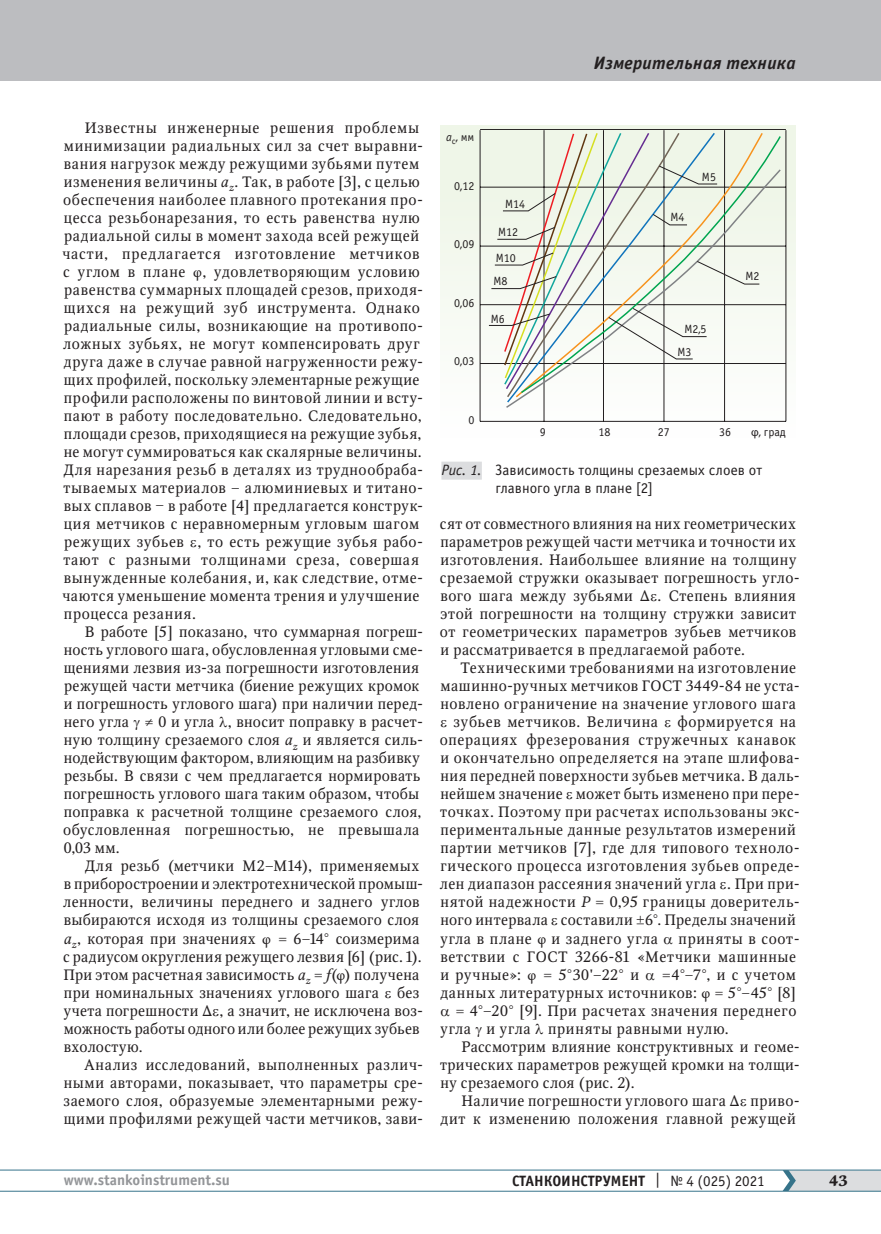
<style>
.page{position:relative;width:881px;height:1234px;background:#fff}
.page>*{position:absolute;margin:0;border:0;box-sizing:border-box;transform-origin:0 0}
.t1{font:italic 700 18px "Officina Sans C";letter-spacing:.015em;color:#231f20}
.t2{font:15px/18px "Octava";letter-spacing:.035em;color:#231f20}
.t3{font:15px/18px "Officina Sans C";letter-spacing:.005em;color:#231f20}
.t4{font:700 15px "Officina Sans C";color:#231f20}
.t5{font:700 15px "Officina Sans C";color:#939598}
.t6{font:700 15px "Octava";color:#231f20}
.t7{font:12px/25.7px "Officina Sans C";color:#231f20}
.s1{font-style:italic}
.s2{font-family:"Minion Pro"}
.s3{font-family:"Myriad Pro"}
.s4{font-weight:400}
</style>
<div class="page">
<hr style="left:0;top:1190px;width:880px;height:1px;background:#36738a">
<hr style="left:0;top:1169px;width:880px;height:1px;background:#36738a">
<svg style="left:782px;top:1169px;width:98px;height:21px;background:#cdd4d8"></svg>
<div style="left:0;top:0;width:880px;height:81px;background:#bcbdc0"></div>
<svg style="left:440px;top:125px;width:355px;height:297px;fill:#f4f9ef"></svg>
<hr style="left:479px;top:130px;width:1px;height:291px;background:#231f20">
<hr style="left:543px;top:130px;width:1px;height:291px;background:#231f20">
<hr style="left:603px;top:130px;width:1px;height:291px;background:#231f20">
<hr style="left:663px;top:130px;width:1px;height:291px;background:#231f20">
<hr style="left:724px;top:130px;width:1px;height:291px;background:#231f20">
<hr style="left:785px;top:130px;width:1px;height:291px;background:#231f20">
<hr style="left:480px;top:363px;width:305px;height:1px;background:#231f20">
<hr style="left:480px;top:304px;width:305px;height:1px;background:#231f20">
<hr style="left:480px;top:246px;width:305px;height:1px;background:#231f20">
<hr style="left:480px;top:187px;width:305px;height:1px;background:#231f20">
<hr style="left:480px;top:129px;width:305px;height:1px;background:#231f20">
<hr style="left:480px;top:421px;width:305px;height:1px;background:#231f20">
<svg style="left:519px;top:135px;width:262px;height:33px;background:#e4ebdc"></svg>
<svg style="left:505px;top:168px;width:276px;height:240px"></svg>
<svg style="left:488px;top:165px;width:271px;height:194px"></svg>
<div style="left:441px;top:461px;width:40px;height:18px;background:#dcdddf"></div>
<p class="t1" style="left:593px;top:53px;width:203px">Измерительная техника</p>
<p class="t2" style="left:62px;top:119px;width:362px;text-indent:22px">Известны инженерные решения проблемы минимизации радиальных сил за счет выравни&shy;вания нагрузок между режущими зубьями путем изменения величины <span class="s1">a</span><sub>z</sub>. Так, в работе [3], с целью обеспечения наиболее плавного протекания про&shy;цесса резьбонарезания, то есть равенства нулю радиальной силы в момент захода всей режущей части, предлагается изготовление метчиков с углом в плане <span class="s2">φ</span>, удовлетворяющим условию равенства суммарных площадей срезов, приходя&shy;щихся на режущий зуб инструмента. Однако радиальные силы, возникающие на противопо&shy;ложных зубьях, не могут компенсировать друг друга даже в случае равной нагруженности режу&shy;щих профилей, поскольку элементарные режущие профили расположены по винтовой линии и всту&shy;пают в работу последовательно. Следовательно, площади срезов, приходящиеся на режущие зубья, не могут суммироваться как скалярные величины.<br>Для нарезания резьб в деталях из труднообраба&shy;тываемых материалов – алюминиевых и титано&shy;вых сплавов ‒ в работе [4] предлагается конструк&shy;ция метчиков с неравномерным угловым шагом режущих зубьев , то есть режущие зубья рабо&shy;тают с разными толщинами среза, совершая вынужденные колебания, и, как следствие, отме&shy;чаются уменьшение момента трения и улучшение процесса резания.</p>
<p class="t2" style="left:63px;top:623px;width:361px;text-indent:22px">В работе [5] показано, что суммарная погреш&shy;ность углового шага, обусловленная угловыми сме&shy;щениями лезвия из-за погрешности изготовления режущей части метчика (биение режущих кромок и погрешность углового шага) при наличии перед&shy;него угла ≠ 0 и угла , вносит поправку в расчет&shy;ную толщину срезаемого слоя <span class="s1">a</span><sub>z</sub> и является силь&shy;нодействующим фактором, влияющим на разбивку резьбы. В связи с чем предлагается нормировать погрешность углового шага таким образом, чтобы поправка к расчетной толщине срезаемого слоя, обусловленная погрешностью, не превышала 0,03 мм.</p>
<p class="t2" style="left:63px;top:857px;width:361px;text-indent:21px">Для резьб (метчики M2–М14), применяемых в приборостроении и электротехнической промыш&shy;ленности, величины переднего и заднего углов выбираются исходя из толщины срезаемого слоя <span class="s1">a</span><sub>z</sub>, которая при значениях <span class="s2">φ</span> = 6–14° соизмерима с радиусом округления режущего лезвия [6] (рис. 1).<br>При этом расчетная зависимость <span class="s1">a</span><sub>z</sub> = <span class="s1">f</span>(<span class="s2">φ</span>) получена при номинальных значениях углового шага без учета погрешности Δ , а значит, не исключена воз&shy;можность работы одного или более режущих зубьев вхолостую.</p>
<p class="t2" style="left:64px;top:1055px;width:361px;text-align:justify;text-indent:20px">Анализ исследований, выполненных различ&shy;ными авторами, показывает, что параметры сре&shy;заемого слоя, образуемые элементарными режу&shy;щими профилями режущей части метчиков, зави-</p>
<p class="t7" style="left:446px;top:125px;width:30px"><span class="s1">a</span><sub>c</sub>, мм</p>
<p class="t7" style="left:454px;top:173px;width:22px">0,12</p>
<p class="t7" style="left:454px;top:232px;width:22px">0,09</p>
<p class="t7" style="left:454px;top:290px;width:22px">0,06</p>
<p class="t7" style="left:454px;top:349px;width:22px">0,03</p>
<p class="t7" style="left:505px;top:191px;width:22px">М14</p>
<p class="t7" style="left:495px;top:220px;width:24px">М12<br>М10</p>
<p class="t7" style="left:493px;top:268px;width:16px">М8</p>
<p class="t7" style="left:490px;top:306px;width:16px">М6</p>
<p class="t7" style="left:468px;top:407px;width:7px">0</p>
<p class="t7" style="left:539px;top:419px;width:7px">9</p>
<p class="t7" style="left:670px;top:204px;width:16px">М4</p>
<p class="t7" style="left:701px;top:164px;width:16px">М5</p>
<p class="t7" style="left:684px;top:316px;width:24px">М2,5</p>
<p class="t7" style="left:677px;top:339px;width:16px">М3</p>
<p class="t7" style="left:745px;top:264px;width:16px">М2</p>
<p class="t7" style="left:598px;top:419px;width:14px">18</p>
<p class="t7" style="left:657px;top:419px;width:13px">27</p>
<p class="t7" style="left:719px;top:419px;width:13px">36</p>
<p class="t7" style="left:750px;top:419px;width:36px"><span class="s3">φ</span>, град</p>
<p class="t3" style="left:495px;top:461px;width:268px;text-indent:-54px"><span class="s1">Рис. 1.</span> Зависимость толщины срезаемых слоев от главного угла в плане [2]</p>
<p class="t2" style="left:439px;top:515px;width:361px">сят от совместного влияния на них геометрических параметров режущей части метчика и точности их изготовления. Наибольшее влияние на толщину срезаемой стружки оказывает погрешность угло&shy;вого шага между зубьями Δ . Степень влияния этой погрешности на толщину стружки зависит от геометрических параметров зубьев метчиков и рассматривается в предлагаемой работе.</p>
<p class="t2" style="left:460px;top:659px;width:337px">Техническими требованиями на изготовление</p>
<p class="t2" style="left:440px;top:677px;width:361px">машинно-ручных метчиков ГОСТ 3449-84 не уста-</p>
<p class="t2" style="left:440px;top:695px;width:357px">новлено ограничение на значение углового шага</p>
<p class="t2" style="left:453px;top:713px;width:206px">зубьев метчиков. Величина</p>
<p class="t2" style="left:439px;top:713px;width:361px;text-indent:238px">формируется на операциях фрезерования стружечных канавок и окончательно определяется на этапе шлифова&shy;ния передней поверхности зубьев метчика. В даль&shy;нейшем значение может быть изменено при пере&shy;точках. Поэтому при расчетах использованы экс&shy;периментальные данные результатов измерений партии метчиков [7], где для типового техноло&shy;гического процесса изготовления зубьев опреде&shy;лен диапазон рассеяния значений угла . При при&shy;нятой надежности <span class="s1">P</span> = 0,95 границы доверитель&shy;ного интервала составили ±6°. Пределы значений угла в плане <span class="s2">φ</span> и заднего угла</p>
<p class="t2" style="left:440px;top:929px;width:361px;text-indent:238px">приняты в соот&shy;ветствии с ГОСТ 3266-81 «Метчики машинные и ручные»: <span class="s2">φ</span> = 5°30'–22° и</p>
<p class="t2" style="left:661px;top:965px;width:135px">=4°–7°, и с учетом</p>
<p class="t2" style="left:440px;top:983px;width:357px">данных литературных источников: <span class="s2">φ</span> = 5°–45° [8]</p>
<p class="t2" style="left:455px;top:1001px;width:342px">= 4°–20° [9]. При расчетах значения переднего</p>
<p class="t2" style="left:440px;top:1019px;width:290px">угла и угла приняты равными нулю.</p>
<p class="t2" style="left:461px;top:1037px;width:340px">Рассмотрим влияние конструктивных и геоме-</p>
<p class="t2" style="left:440px;top:1055px;width:361px">трических параметров режущей кромки на толщи-</p>
<p class="t2" style="left:440px;top:1073px;width:196px">ну срезаемого слоя (рис. 2).</p>
<p class="t2" style="left:461px;top:1091px;width:340px">Наличие погрешности углового шага Δ приво-</p>
<p class="t2" style="left:440px;top:1109px;width:356px">дит к изменению положения главной режущей</p>
<p class="t5" style="left:64px;top:1171px;width:168px">www.stankoinstrument.su</p>
<p class="t4" style="left:512px;top:1171px;width:254px">СТАНКОИНСТРУМЕНТ <span class="s4">| № 4 (025) 2021</span></p>
<p class="t6" style="left:828px;top:1170px;width:20px">43</p>
</div>
